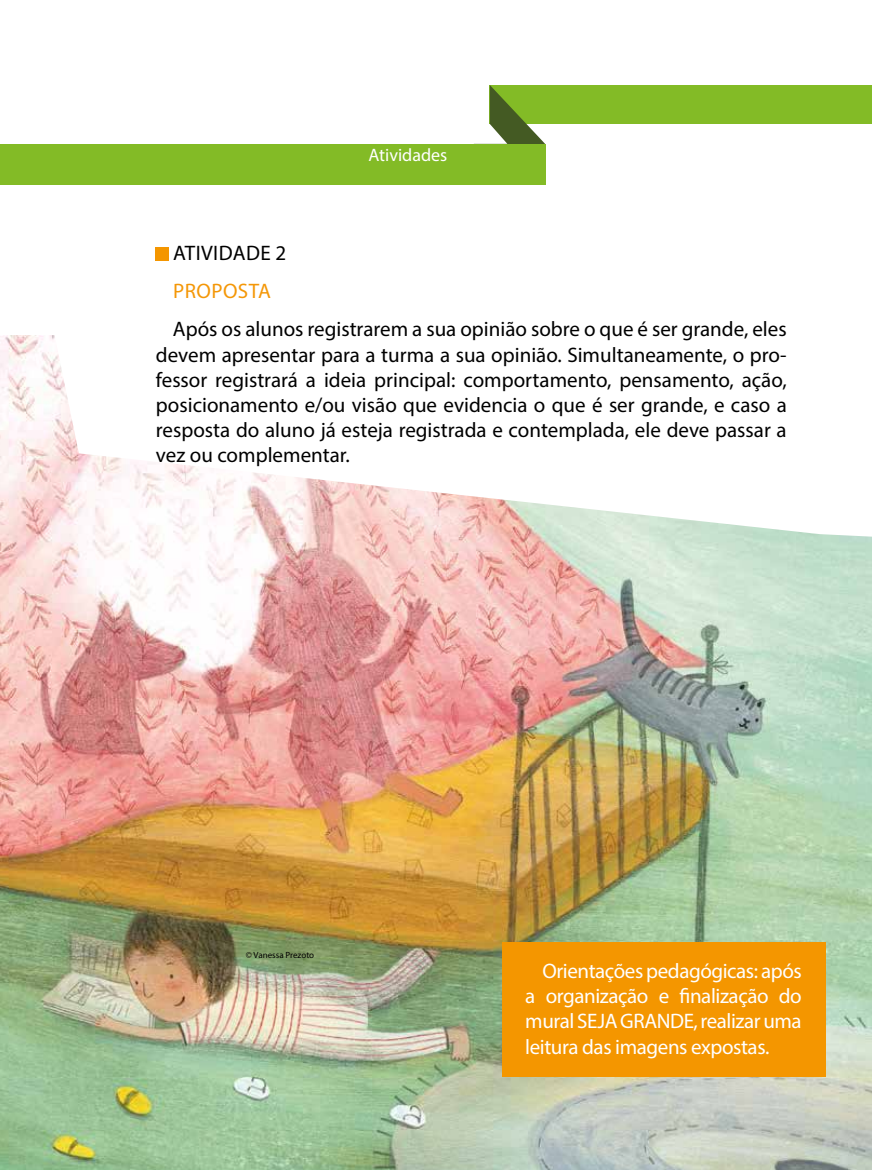
<style>
.page{position:relative;width:872px;height:1170px;background:#fff}
.page>*{position:absolute;margin:0;border:0;box-sizing:border-box;transform-origin:0 0}
.t1{font:21px/25.2px "Myriad Pro";color:#000;text-align:justify}
.t2{font:21px/25.2px "Myriad Pro";letter-spacing:-.02em;color:#fff;text-align:justify}
.t3{font:21px "Myriad Pro";letter-spacing:.02em;color:#000}
.t4{font:21px "Myriad Pro";letter-spacing:.02em;color:#f49707}
.t5{font:18px "Myriad Pro";color:#fff}
.t6{font:9px "Myriad Pro";color:#000}
</style>
<div class="page">
<div style="left:490px;top:85px;width:382px;height:39px;background:#83bb26"></div>
<svg style="left:474px;top:85px;width:71px;height:59px"></svg>
<div style="left:0;top:144px;width:545px;height:40px;background:#83bb26"></div>
<img style="left:0;top:335px;width:872px;height:834px">
<div style="left:156px;top:247px;width:13px;height:13px;background:#f49600"></div>
<div style="left:502px;top:942px;width:323px;height:134px;background:#f49600"></div>
<p class="t5" style="left:368px;top:144px;width:81px">Atividades</p>
<p class="t3" style="left:173px;top:240px;width:115px">ATIVIDADE 2</p>
<p class="t4" style="left:173px;top:278px;width:99px">PROPOSTA</p>
<p class="t1" style="left:156px;top:316px;width:632px;text-indent:17px">Após os alunos registrarem a sua opinião sobre o que é ser grande, eles devem apresentar para a turma a sua opinião. Simultaneamente, o pro&shy;fessor registrará a ideia principal: comportamento, pensamento, ação, posicionamento e/ou visão que evidencia o que é ser grande, e caso a resposta do aluno já esteja registrada e contemplada, ele deve passar a vez ou complementar.</p>
<p class="t6" style="left:246px;top:948px;width:70px">© Vanessa Prezoto</p>
<p class="t2" style="left:525px;top:957px;width:278px;text-indent:17px">Orientações pedagógicas: após a organização e finalização do mural SEJA GRANDE, realizar uma leitura das imagens expostas.</p>
</div>
